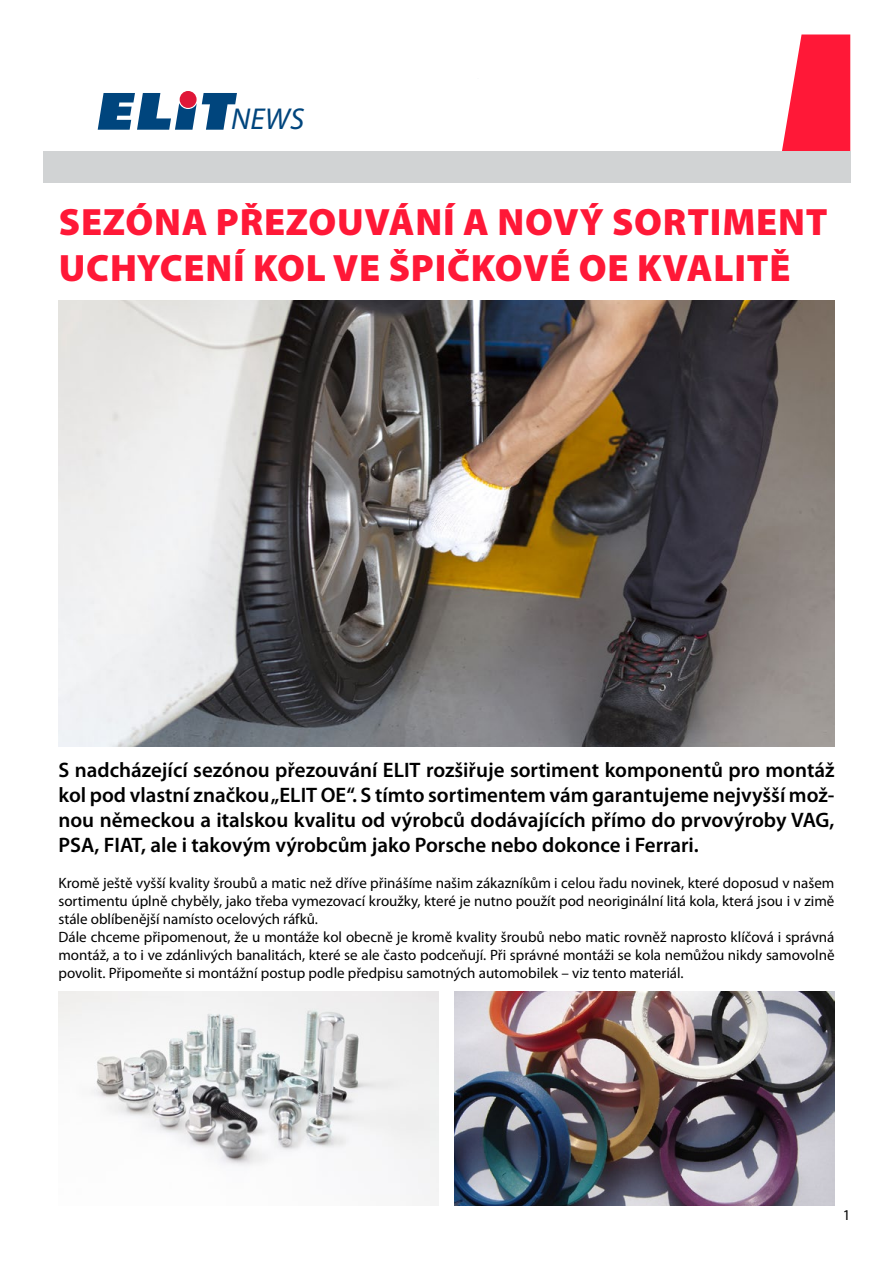
<style>
.page{position:relative;width:893px;height:1263px;background:#fff}
.page>*{position:absolute;margin:0;border:0;box-sizing:border-box;transform-origin:0 0}
.t1{font:900 38.25px/45.9px "Myriad Pro";letter-spacing:.02em;color:#ff1837}
.t2{font:italic 30.3px "Myriad Pro";color:#00457d}
.t3{font:600 21px/25.2px "Myriad Pro";color:#000;text-align:justify}
.t4{font:15px/18px "Myriad Pro";color:#000}
</style>
<div class="page">
<div style="left:180px;top:91px;width:17px;height:17px;background:#e01738;border-radius:50%"></div>
<svg style="left:98px;top:93px;width:139px;height:37px"></svg>
<svg style="left:782px;top:35px;width:68px;height:116px;background:#ff3953"></svg>
<div style="left:43px;top:151px;width:807px;height:32px;background:#d1d3d4"></div>
<img style="left:58px;top:300px;width:776px;height:446px">
<img style="left:58px;top:992px;width:381px;height:213px">
<img style="left:454px;top:992px;width:380px;height:213px">
<h2 class="t2" style="left:231px;top:100px;width:75px">NEWS</h2>
<h1 class="t1" style="left:59px;top:199px;width:770px">SEZÓNA PŘEZOUVÁNÍ A NOVÝ SORTIMENT<br>UCHYCENÍ KOL VE ŠPIČKOVÉ OE KVALITĚ</h1>
<p class="t3" style="left:58px;top:756px;width:777px">S nadcházející sezónou přezouvání ELIT rozšiřuje sortiment komponentů pro montáž kol pod vlastní značkou „ELIT OE“. S tímto sortimentem vám garantujeme nejvyšší mož&shy;nou německou a italskou kvalitu od výrobců dodávajících přímo do prvovýroby VAG, PSA, FIAT, ale i takovým výrobcům jako Porsche nebo dokonce i Ferrari.</p>
<p class="t4" style="left:58px;top:874px;width:778px">Kromě ještě vyšší kvality šroubů a matic než dříve přinášíme našim zákazníkům i celou řadu novinek, které doposud v našem sortimentu úplně chyběly, jako třeba vymezovací kroužky, které je nutno použít pod neoriginální litá kola, která jsou i v zimě stále oblíbenější namísto ocelových ráfků.<br>Dále chceme připomenout, že u montáže kol obecně je kromě kvality šroubů nebo matic rovněž naprosto klíčová i správná montáž, a to i ve zdánlivých banalitách, které se ale často podceňují. Při správné montáži se kola nemůžou nikdy samovolně povolit. Připomeňte si montážní postup podle předpisu samotných automobilek – viz tento materiál.</p>
<p class="t4" style="left:843px;top:1206px;width:9px">1</p>
</div>
